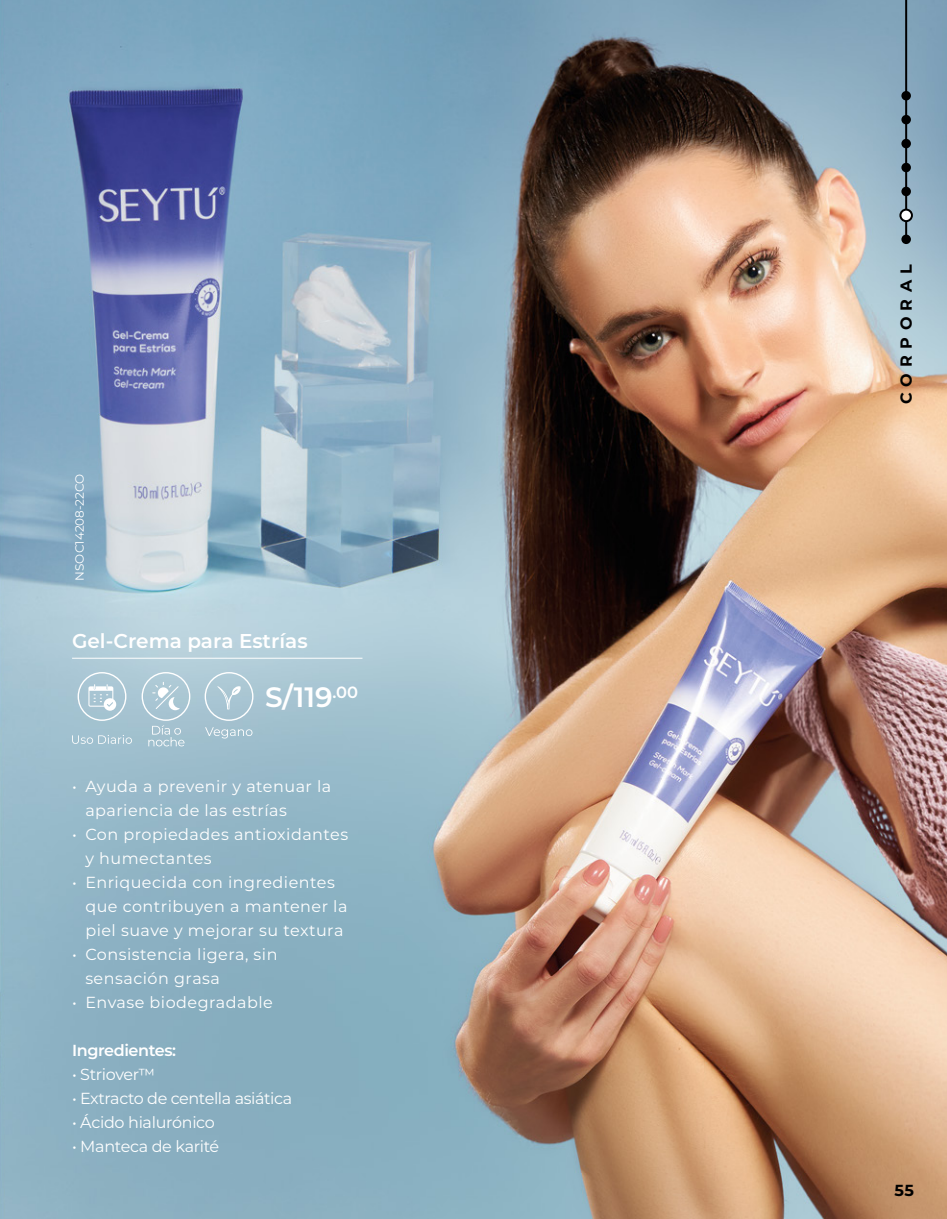
<style>
.page{position:relative;width:947px;height:1219px;background:#fff}
.page>*{position:absolute;margin:0;border:0;box-sizing:border-box;transform-origin:0 0}
.t1{font:600 28px "Montserrat";color:#fff}
.t2{font:600 20px "Montserrat";color:#fff}
.t3{font:600 16.4px "Montserrat";color:#fff}
.t4{font:16px/24px "Montserrat";letter-spacing:.03em;color:#fff}
.t5{font:16px "Montserrat";letter-spacing:-.02em;color:#fff}
.t6{font:16px "Montserrat";letter-spacing:-.025em;color:#fff}
.t7{font:600 16px "Montserrat";letter-spacing:-.025em;color:#fff}
.t8{font:700 16px "Montserrat";letter-spacing:.4em;color:#000}
.t9{font:12px "Montserrat";color:#fff}
</style>
<div class="page">
<img style="left:0;top:0;width:947px;height:1219px">
<hr style="left:72px;top:658px;width:290px;height:1px;background:#fff">
<svg style="left:142px;top:672px;width:48px;height:74px;background:#b4cdd8"></svg>
<svg style="left:205px;top:727px;width:47px;height:11px"></svg>
<svg style="left:205px;top:672px;width:48px;height:49px;background:#b4cdd8"></svg>
<svg style="left:78px;top:672px;width:48px;height:49px;background:#b9d0db"></svg>
<svg style="left:72px;top:735px;width:60px;height:9px"></svg>
<hr style="left:905px;top:0;width:2px;height:240px;background:#000">
<div style="left:901px;top:115px;width:10px;height:9px;background:#000;border-radius:50%"></div>
<div style="left:901px;top:139px;width:10px;height:9px;background:#000;border-radius:50%"></div>
<div style="left:901px;top:163px;width:10px;height:9px;background:#000;border-radius:50%"></div>
<div style="left:901px;top:187px;width:10px;height:9px;background:#000;border-radius:50%"></div>
<div style="left:900px;top:210px;width:12px;height:11px;background:#fff;border-radius:50%"></div>
<div style="left:899px;top:209px;width:14px;height:13px;border:2px solid #000;border-radius:50%"></div>
<div style="left:901px;top:235px;width:10px;height:9px;background:#000;border-radius:50%"></div>
<div style="left:901px;top:91px;width:10px;height:9px;background:#000;border-radius:50%"></div>
<p class="t9" style="left:71px;top:581px;width:109px;rotate:-90deg">NSOC14208-22CO</p>
<p class="t2" style="left:72px;top:627px;width:237px">Gel-Crema para Estrías</p>
<h1 class="t1" style="left:265px;top:677px;width:69px">S/119</h1>
<p class="t3" style="left:332px;top:680px;width:27px">.00</p>
<p class="t9" style="left:302px;top:683px;width:62px">46 puntos</p>
<p class="t4" style="left:85px;top:774px;width:247px;text-indent:-13px">• Ayuda a prevenir y atenuar la apariencia de las estrías</p>
<p class="t4" style="left:85px;top:822px;width:264px;text-indent:-13px">• Con propiedades antioxidantes y humectantes</p>
<p class="t4" style="left:85px;top:870px;width:264px;text-indent:-13px">• Enriquecida con ingredientes que contribuyen a mantener la piel suave y mejorar su textura</p>
<p class="t4" style="left:85px;top:942px;width:194px;text-indent:-13px">• Consistencia ligera, sin sensación grasa</p>
<p class="t4" style="left:72px;top:990px;width:202px">• Envase biodegradable</p>
<p class="t7" style="left:72px;top:1039px;width:106px">Ingredientes:</p>
<p class="t5" style="left:72px;top:1063px;width:85px">• Striover™</p>
<p class="t6" style="left:72px;top:1087px;width:222px">• Extracto de centella asiática</p>
<p class="t5" style="left:72px;top:1111px;width:144px">• Ácido hialurónico</p>
<p class="t5" style="left:72px;top:1135px;width:149px">• Manteca de karité</p>
<p class="t8" style="left:895px;top:404px;width:142px;rotate:-90deg">CORPORAL</p>
<p class="t8" style="left:894px;top:1178px;width:21px">55</p>
</div>
